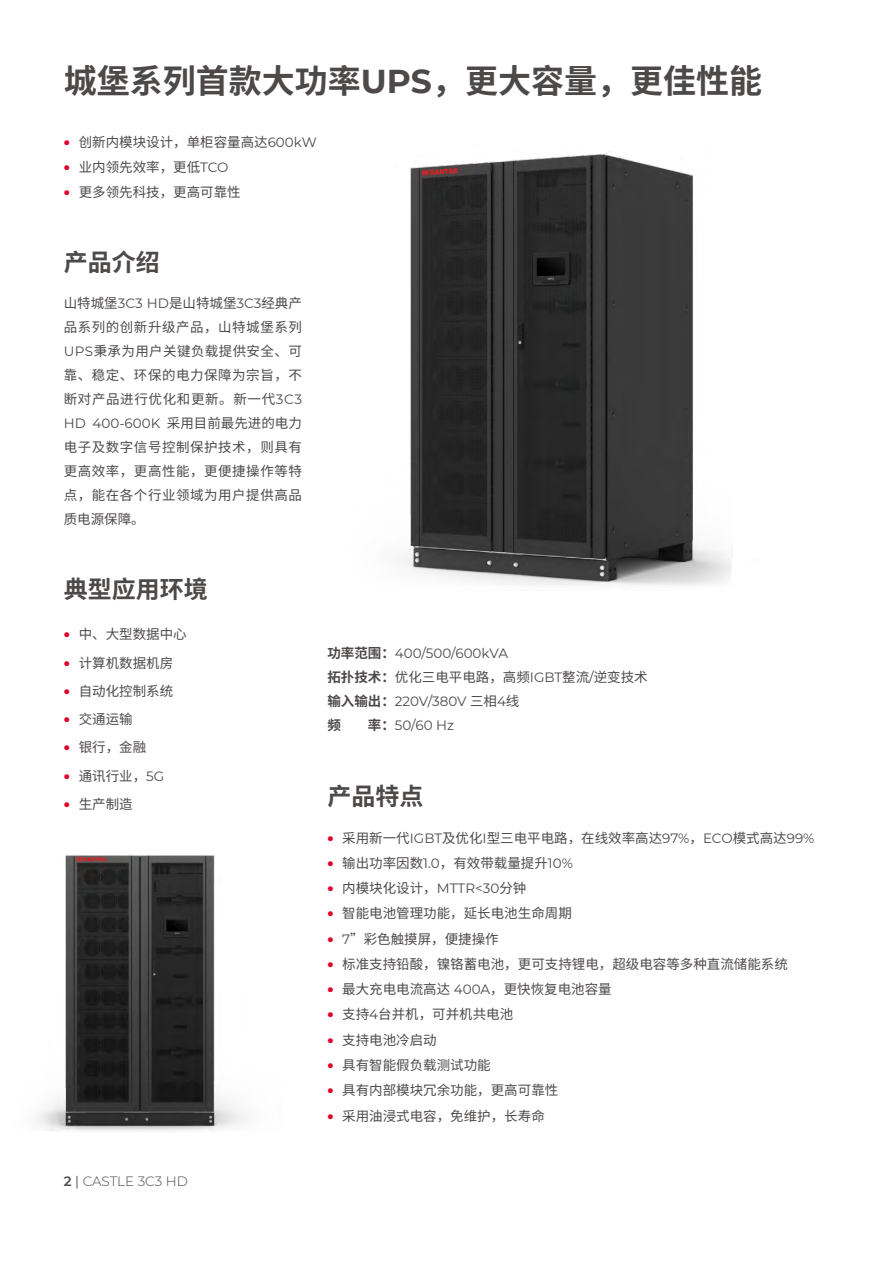
<style>
.page{position:relative;width:893px;height:1263px;background:#fff}
.page>*{position:absolute;margin:0;border:0;box-sizing:border-box;transform-origin:0 0}
.t1{font:700 33px "Noto Sans CJ Ksc";color:#4c4948}
.t2{font:700 24px "Noto Sans CJ Ksc";color:#4c4948}
.t3{font:13.5px/24px "Noto Sans CJ Ksc";color:#4c4948;text-align:justify}
.t4{font:13.5px/24px "Montserrat";color:#4c4948}
.t5{font:300 13.5px "Montserrat";color:#4c4948}
.s1{font-family:"Montserrat"}
.s2{font-family:"Montserrat";font-weight:900;font-size:14.85px;color:#e1002a}
.s3{font-family:"Noto Sans CJ Ksc"}
.s4{font-weight:600}
.s5{font-weight:400}
.s6{font-family:"Noto Sans CJ Ksc";font-weight:700}
.s7{font-weight:700}
</style>
<div class="page">
<img style="left:37px;top:855px;width:209px;height:276px">
<img style="left:399px;top:154px;width:333px;height:432px">
<h1 class="t1" style="left:64px;top:62px;width:700px">城堡系列首款大功率<span class="s1">UPS</span>，更大容量，更佳性能</h1>
<p class="t3" style="left:64px;top:130px;width:254px"><span class="s2">•</span> 创新内模块设计，单柜容量高达<span class="s1">600kW</span></p>
<p class="t3" style="left:64px;top:155px;width:166px"><span class="s2">•</span> 业内领先效率，更低<span class="s1">TCO</span></p>
<p class="t3" style="left:64px;top:181px;width:178px"><span class="s2">•</span> 更多领先科技，更高可靠性</p>
<h2 class="t2" style="left:64px;top:249px;width:97px">产品介绍</h2>
<p class="t3" style="left:64px;top:291px;width:240px">山特城堡<span class="s1">3C3 HD</span>是山特城堡<span class="s1">3C3</span>经典产品系列的创新升级产品，山特城堡系列<span class="s1">UPS</span>秉承为用户关键负载提供安全、可靠、稳定、环保的电力保障为宗旨，不断对产品进行优化和更新。新一代<span class="s1">3C3</span></p>
<p class="t4" style="left:64px;top:411px;width:240px">HD 400-600K <span class="s3">采用目前最先进的电力</span></p>
<p class="t3" style="left:64px;top:435px;width:240px">电子及数字信号控制保护技术，则具有更高效率，更高性能，更便捷操作等特点，能在各个行业领域为用户提供高品质电源保障。</p>
<h2 class="t2" style="left:64px;top:576px;width:145px">典型应用环境</h2>
<p class="t3" style="left:64px;top:623px;width:124px"><span class="s2">•</span> 中、大型数据中心</p>
<p class="t3" style="left:64px;top:651px;width:111px"><span class="s2">•</span> 计算机数据机房</p>
<p class="t3" style="left:64px;top:679px;width:111px"><span class="s2">•</span> 自动化控制系统</p>
<p class="t3" style="left:64px;top:707px;width:70px"><span class="s2">•</span> 交通运输</p>
<p class="t3" style="left:64px;top:736px;width:84px"><span class="s2">•</span> 银行，金融</p>
<p class="t3" style="left:64px;top:764px;width:102px"><span class="s2">•</span> 通讯行业，<span class="s1">5G</span></p>
<p class="t3" style="left:64px;top:792px;width:70px"><span class="s2">•</span> 生产制造</p>
<p class="t5" style="left:64px;top:1171px;width:126px"><span class="s4">2</span> <span class="s5">|</span> CASTLE 3C3 HD</p>
<p class="t4" style="left:327px;top:641px;width:182px"><span class="s6">功率范围：</span>400/500/600kVA</p>
<p class="t3" style="left:327px;top:666px;width:322px"><span class="s7">拓扑技术：</span>优化三电平电路，高频<span class="s1">IGBT</span>整流<span class="s1">/</span>逆变技术</p>
<p class="t4" style="left:327px;top:689px;width:193px"><span class="s6">输入输出：</span>220V/380V <span class="s3">三相</span>4<span class="s3">线</span><span class="s6">频　　率：</span>50/60 Hz</p>
<h2 class="t2" style="left:327px;top:782px;width:97px">产品特点</h2>
<p class="t3" style="left:327px;top:826px;width:488px"><span class="s2">•</span> 采用新一代<span class="s1">IGBT</span>及优化<span class="s1">I</span>型三电平电路，在线效率高达<span class="s1">97%</span>，<span class="s1">ECO</span>模式高达<span class="s1">99%</span></p>
<p class="t3" style="left:327px;top:851px;width:247px"><span class="s2">•</span> 输出功率因数<span class="s1">1.0</span>，有效带载量提升<span class="s1">10%</span></p>
<p class="t3" style="left:327px;top:876px;width:200px"><span class="s2">•</span> 内模块化设计，<span class="s1">MTTR&lt;30</span>分钟</p>
<p class="t3" style="left:327px;top:902px;width:246px"><span class="s2">•</span> 智能电池管理功能，延长电池生命周期</p>
<p class="t3" style="left:327px;top:927px;width:173px"><span class="s2">•</span> <span class="s1">7</span>”彩色触摸屏，便捷操作</p>
<p class="t3" style="left:327px;top:952px;width:462px"><span class="s2">•</span> 标准支持铅酸，镍铬蓄电池，更可支持锂电，超级电容等多种直流储能系统</p>
<p class="t3" style="left:327px;top:977px;width:286px"><span class="s2">•</span> 最大充电电流高达 <span class="s1">400A</span>，更快恢复电池容量</p>
<p class="t3" style="left:327px;top:1003px;width:187px"><span class="s2">•</span> 支持<span class="s1">4</span>台并机，可并机共电池</p>
<p class="t3" style="left:327px;top:1028px;width:111px"><span class="s2">•</span> 支持电池冷启动</p>
<p class="t3" style="left:327px;top:1053px;width:165px"><span class="s2">•</span> 具有智能假负载测试功能</p>
<p class="t3" style="left:327px;top:1078px;width:232px"><span class="s2">•</span> 具有内部模块冗余功能，更高可靠性</p>
<p class="t3" style="left:327px;top:1104px;width:219px"><span class="s2">•</span> 采用油浸式电容，免维护，长寿命</p>
</div>
